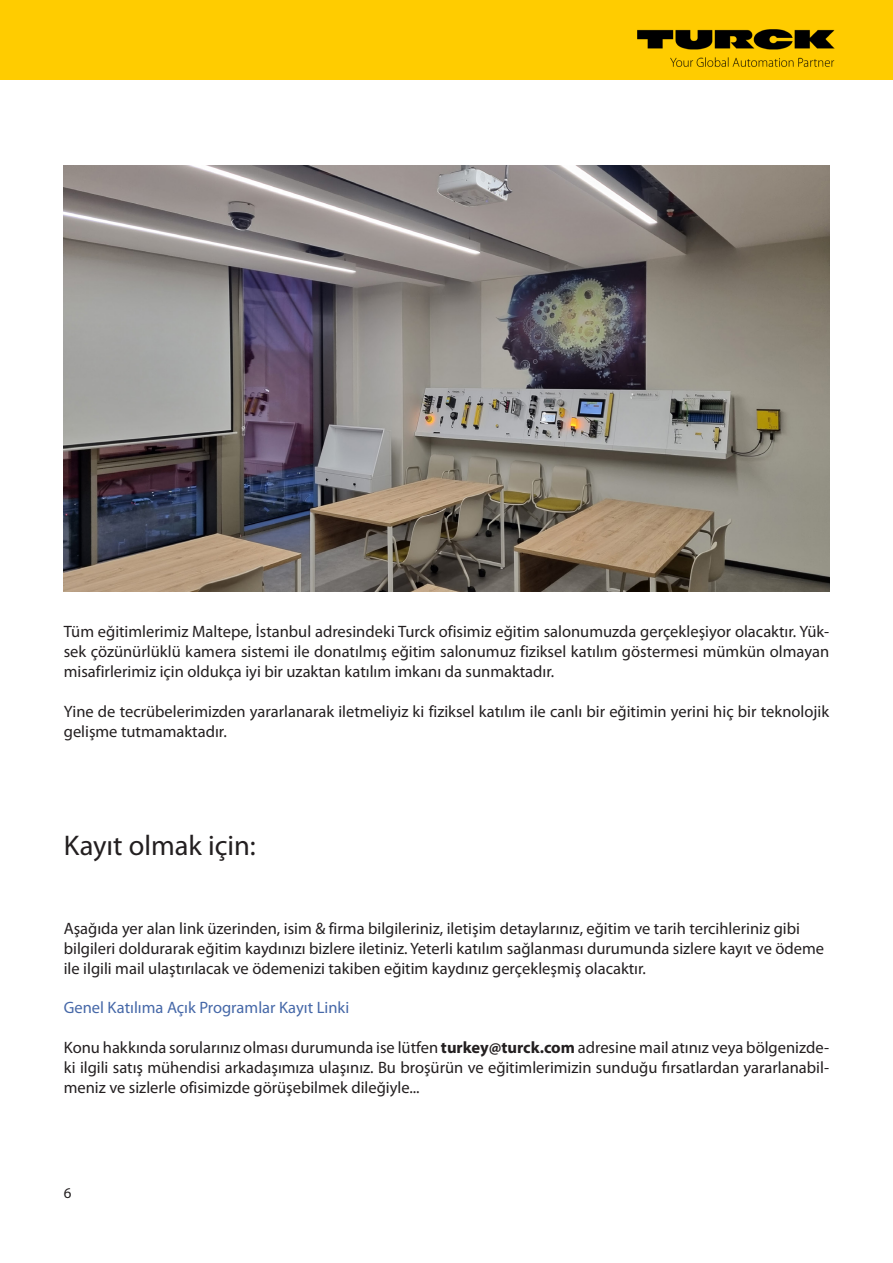
<style>
.page{position:relative;width:893px;height:1263px;background:#fff}
.page>*{position:absolute;margin:0;border:0;box-sizing:border-box;transform-origin:0 0}
.t1{font:28.5px "Myriad Pro";color:#231f20}
.t2{font:16.5px/19.8px "Myriad Pro";color:#231f20;text-align:justify}
.t3{font:16.5px "Myriad Pro";color:#4668a8}
.t4{font:15px "Myriad Pro";color:#231f20}
.s1{font-weight:700}
</style>
<div class="page">
<div style="left:0;top:0;width:893px;height:80px;background:#fc0"></div>
<img style="left:64px;top:166px;width:765px;height:426px">
<img style="left:637px;top:29px;width:197px;height:38px">
<p class="t2" style="left:64px;top:622px;width:767px">Tüm eğitimlerimiz Maltepe, İstanbul adresindeki Turck ofisimiz eğitim salonumuzda gerçekleşiyor olacaktır. Yük&shy;sek çözünürlüklü kamera sistemi ile donatılmış eğitim salonumuz fiziksel katılım göstermesi mümkün olmayan misafirlerimiz için oldukça iyi bir uzaktan katılım imkanı da sunmaktadır.</p>
<p class="t2" style="left:64px;top:701px;width:767px">Yine de tecrübelerimizden yararlanarak iletmeliyiz ki fiziksel katılım ile canlı bir eğitimin yerini hiç bir teknolojik gelişme tutmamaktadır.</p>
<p class="t1" style="left:64px;top:828px;width:194px">Kayıt olmak için:</p>
<p class="t2" style="left:64px;top:918px;width:762px;text-align:left">Aşağıda yer alan link üzerinden, isim &amp; firma bilgileriniz, iletişim detaylarınız, eğitim ve tarih tercihleriniz gibi bilgileri doldurarak eğitim kaydınızı bizlere iletiniz. Yeterli katılım sağlanması durumunda sizlere kayıt ve ödeme ile ilgili mail ulaştırılacak ve ödemenizi takiben eğitim kaydınız gerçekleşmiş olacaktır.</p>
<p class="t3" style="left:64px;top:997px;width:287px">Genel Katılıma Açık Programlar Kayıt Linki</p>
<p class="t2" style="left:64px;top:1037px;width:767px">Konu hakkında sorularınız olması durumunda ise lütfen <span class="s1">turkey@turck.com</span> adresine mail atınız veya bölgenizde&shy;ki ilgili satış mühendisi arkadaşımıza ulaşınız. Bu broşürün ve eğitimlerimizin sunduğu fırsatlardan yararlanabil&shy;meniz ve sizlerle ofisimizde görüşebilmek dileğiyle...</p>
<p class="t4" style="left:64px;top:1183px;width:9px">6</p>
</div>
